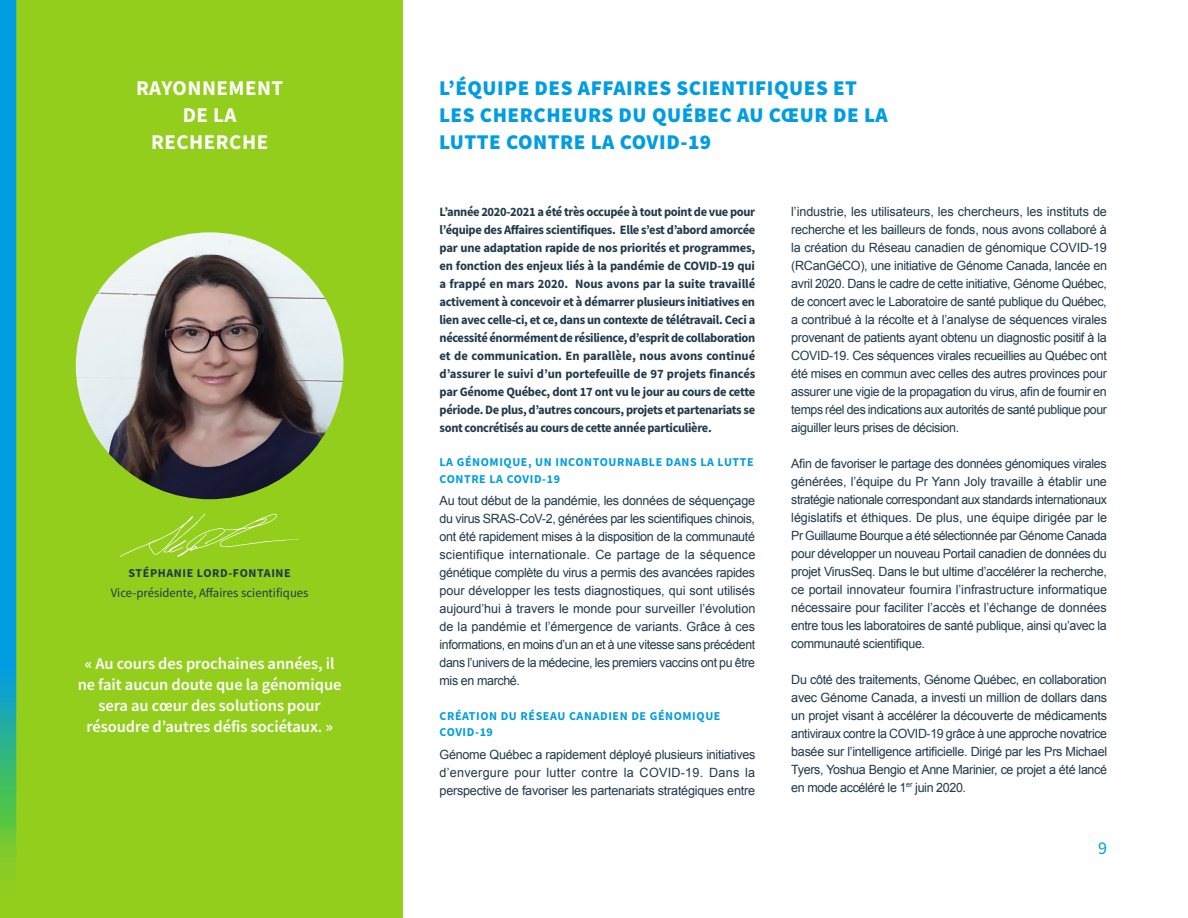
<style>
.page{position:relative;width:1188px;height:918px;background:#fff}
.page>*{position:absolute;margin:0;border:0;box-sizing:border-box;transform-origin:0 0}
.t1{font:900 21px/27px "Source Sans Pro";letter-spacing:.025em;color:#009de1}
.t2{font:700 21px/27px "Source Sans Pro";letter-spacing:.025em;color:#fff;text-align:center}
.t3{font:18px "Source Sans Pro";color:#009de1}
.t4{font:600 16.5px/21px "Source Sans Pro";color:#fff;text-align:center}
.t5{font:12.75px/18px "Arial";letter-spacing:-.03em;color:#20394a;text-align:justify}
.t6{font:700 12.75px/18px "Source Sans Pro";letter-spacing:-.025em;color:#20394a;text-align:justify}
.t7{font:12.75px "Source Sans Pro";color:#20394a}
.t8{font:700 12px/16.5px "Source Sans Pro";letter-spacing:.05em;color:#009de1}
.t9{font:700 12px "Source Sans Pro";letter-spacing:.05em;color:#20394a}
</style>
<div class="page">
<div style="left:0;top:0;width:403px;height:918px;background:#93ce1d"></div>
<svg style="left:0;top:0;width:16px;height:867px;fill:#009de1"></svg>
<img style="left:76px;top:232px;width:267px;height:267px;border-radius:134px">
<svg style="left:119px;top:514px;width:180px;height:43px"></svg>
<h1 class="t2" style="left:136px;top:74px;width:149px">RAYONNEMENT<br>DE LA<br>RECHERCHE</h1>
<p class="t9" style="left:129px;top:565px;width:164px">STÉPHANIE LORD-FONTAINE</p>
<p class="t7" style="left:111px;top:585px;width:199px">Vice-présidente, Affaires scientifiques</p>
<p class="t4" style="left:78px;top:653px;width:265px">« Au cours des prochaines années, il ne fait aucun doute que la génomique sera au cœur des solutions pour résoudre d’autres défis sociétaux. »</p>
<h1 class="t1" style="left:439px;top:74px;width:450px">L’ÉQUIPE DES AFFAIRES SCIENTIFIQUES ET<br>LES CHERCHEURS DU QUÉBEC AU CŒUR DE LA<br>LUTTE CONTRE LA COVID-19</h1>
<p class="t6" style="left:440px;top:202px;width:317px">L’année 2020-2021 a été très occupée à tout point de vue pour l’équipe des Affaires scientifiques. Elle s’est d’abord amorcée par une adaptation rapide de nos priorités et programmes, en fonction des enjeux liés à la pandémie de COVID-19 qui a frappé en mars 2020. Nous avons par la suite travaillé activement à concevoir et à démarrer plusieurs initiatives en lien avec celle-ci, et ce, dans un contexte de télétravail. Ceci a nécessité énormément de résilience, d’esprit de collaboration et de communication. En parallèle, nous avons continué d’assurer le suivi d’un portefeuille de 97 projets financés par Génome Québec, dont 17 ont vu le jour au cours de cette période. De plus, d’autres concours, projets et partenariats se sont concrétisés au cours de cette année particulière.</p>
<p class="t8" style="left:440px;top:454px;width:316px">LA GÉNOMIQUE, UN INCONTOURNABLE DANS LA LUTTE<br>CONTRE LA COVID-19</p>
<p class="t5" style="left:440px;top:492px;width:317px">Au tout début de la pandémie, les données de séquençage du virus SRAS-CoV-2, générées par les scientifiques chinois, ont été rapidement mises à la disposition de la communauté scientifique internationale. Ce partage de la séquence génétique complète du virus a permis des avancées rapides pour développer les tests diagnostiques, qui sont utilisés aujourd’hui à travers le monde pour surveiller l’évolution de la pandémie et l’émergence de variants. Grâce à ces informations, en moins d’un an et à une vitesse sans précédent dans l’univers de la médecine, les premiers vaccins ont pu être mis en marché.</p>
<p class="t8" style="left:440px;top:707px;width:282px">CRÉATION DU RÉSEAU CANADIEN DE GÉNOMIQUE<br>COVID-19</p>
<p class="t5" style="left:440px;top:745px;width:317px">Génome Québec a rapidement déployé plusieurs initiatives d’envergure pour lutter contre la COVID-19. Dans la perspective de favoriser les partenariats stratégiques entre</p>
<p class="t5" style="left:791px;top:202px;width:317px">l’industrie, les utilisateurs, les chercheurs, les instituts de recherche et les bailleurs de fonds, nous avons collaboré à la création du Réseau canadien de génomique COVID-19 (RCanGéCO), une initiative de Génome Canada, lancée en avril 2020. Dans le cadre de cette initiative, Génome Québec, de concert avec le Laboratoire de santé publique du Québec, a contribué à la récolte et à l’analyse de séquences virales provenant de patients ayant obtenu un diagnostic positif à la COVID-19. Ces séquences virales recueillies au Québec ont été mises en commun avec celles des autres provinces pour assurer une vigie de la propagation du virus, afin de fournir en temps réel des indications aux autorités de santé publique pour aiguiller leurs prises de décision.</p>
<p class="t5" style="left:791px;top:454px;width:317px">Afin de favoriser le partage des données génomiques virales générées, l’équipe du Pr Yann Joly travaille à établir une stratégie nationale correspondant aux standards internationaux législatifs et éthiques. De plus, une équipe dirigée par le Pr Guillaume Bourque a été sélectionnée par Génome Canada pour développer un nouveau Portail canadien de données du projet VirusSeq. Dans le but ultime d’accélérer la recherche, ce portail innovateur fournira l’infrastructure informatique nécessaire pour faciliter l’accès et l’échange de données entre tous les laboratoires de santé publique, ainsi qu’avec la communauté scientifique.</p>
<p class="t5" style="left:791px;top:670px;width:317px">Du côté des traitements, Génome Québec, en collaboration avec Génome Canada, a investi un million de dollars dans un projet visant à accélérer la découverte de médicaments antiviraux contre la COVID-19 grâce à une approche novatrice basée sur l’intelligence artificielle. Dirigé par les Prs Michael Tyers, Yoshua Bengio et Anne Marinier, ce projet a été lancé en mode accéléré le 1<sup>er</sup> juin 2020.</p>
<h2 class="t3" style="left:1098px;top:837px;width:10px">9</h2>
</div>
